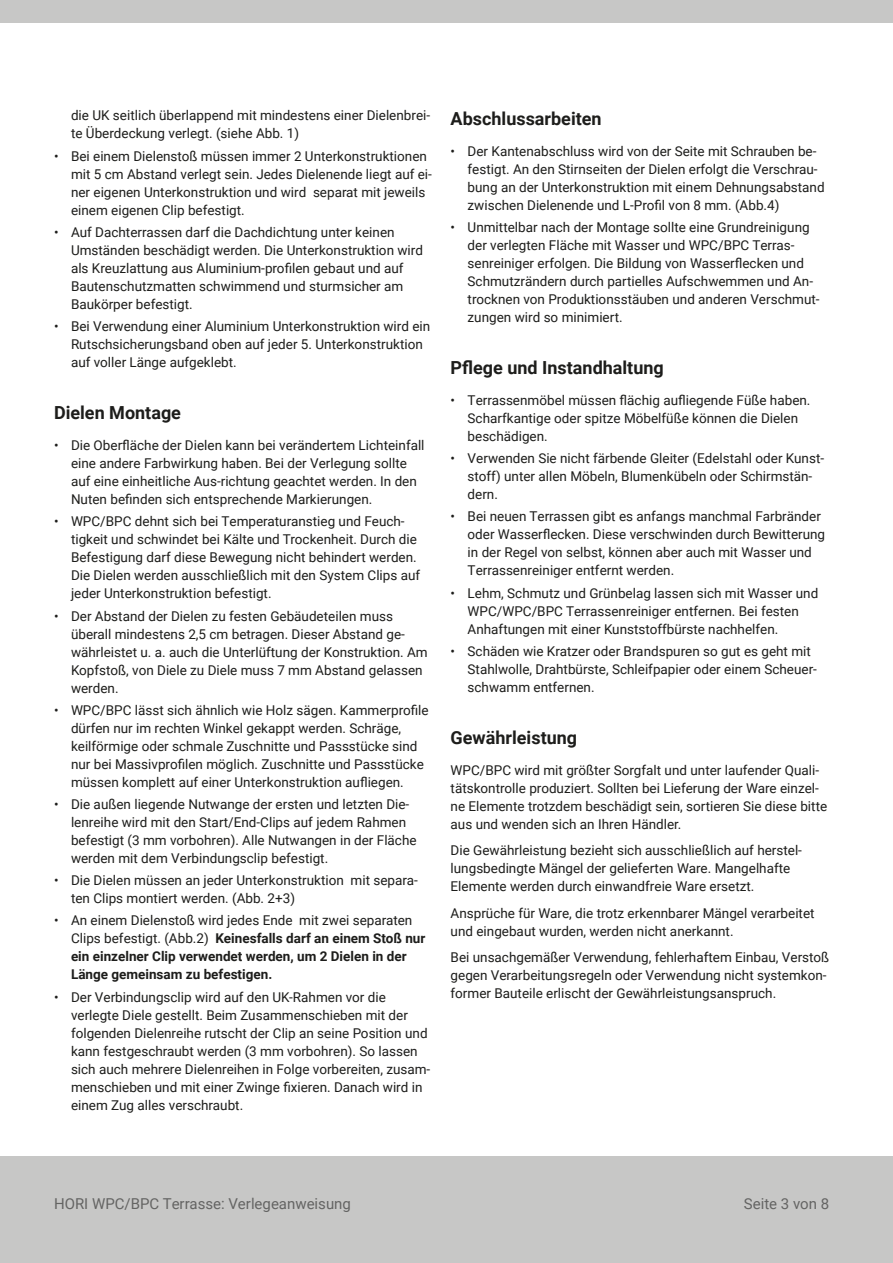
<style>
.page{position:relative;width:893px;height:1263px;background:#fff}
.page>*{position:absolute;margin:0;border:0;box-sizing:border-box;transform-origin:0 0}
.t1{font:700 18px "Roboto";color:#1d1d1b}
.t2{font:15px "Roboto";color:#646463}
.t3{font:13.5px/18px "Roboto";color:#1d1d1b}
.t4{font:700 13.5px/18px "Roboto";color:#1d1d1b}
.s1{font-weight:400}
</style>
<div class="page">
<div style="left:0;top:0;width:893px;height:23px;background:#c7c7c6"></div>
<div style="left:0;top:1157px;width:893px;height:106px;background:#c7c7c6"></div>
<p class="t3" style="left:71px;top:106px;width:361px">die UK seitlich überlappend mit mindestens einer Dielenbrei&shy;te Überdeckung verlegt. (siehe Abb. 1)</p>
<p class="t3" style="left:71px;top:146px;width:362px;text-indent:-17px">• Bei einem Dielenstoß müssen immer 2 Unterkonstruktionen mit 5 cm Abstand verlegt sein. Jedes Dielenende liegt auf ei&shy;ner eigenen Unterkonstruktion und wird separat mit jeweils einem eigenen Clip befestigt.</p>
<p class="t3" style="left:71px;top:223px;width:354px;text-indent:-17px">• Auf Dachterrassen darf die Dachdichtung unter keinen Umständen beschädigt werden. Die Unterkonstruktion wird als Kreuzlattung aus Aluminium-profilen gebaut und auf Bautenschutzmatten schwimmend und sturmsicher am Baukörper befestigt.</p>
<p class="t3" style="left:71px;top:317px;width:361px;text-indent:-17px">• Bei Verwendung einer Aluminium Unterkonstruktion wird ein<br>Rutschsicherungsband oben auf jeder 5. Unterkonstruktion auf voller Länge aufgeklebt.</p>
<h1 class="t1" style="left:54px;top:400px;width:129px">Dielen Montage</h1>
<p class="t3" style="left:71px;top:436px;width:355px;text-indent:-17px">• Die Oberfläche der Dielen kann bei verändertem Lichteinfall eine andere Farbwirkung haben. Bei der Verlegung sollte auf eine einheitliche Aus-richtung geachtet werden. In den Nuten befinden sich entsprechende Markierungen.</p>
<p class="t3" style="left:71px;top:512px;width:351px;text-indent:-17px">• WPC/BPC dehnt sich bei Temperaturanstieg und Feuch&shy;tigkeit und schwindet bei Kälte und Trockenheit. Durch die Befestigung darf diese Bewegung nicht behindert werden.<br>Die Dielen werden ausschließlich mit den System Clips auf jeder Unterkonstruktion befestigt.</p>
<p class="t3" style="left:71px;top:606px;width:358px;text-indent:-17px">• Der Abstand der Dielen zu festen Gebäudeteilen muss überall mindestens 2,5 cm betragen. Dieser Abstand ge&shy;währleistet u. a. auch die Unterlüftung der Konstruktion. Am Kopfstoß, von Diele zu Diele muss 7 mm Abstand gelassen werden.</p>
<p class="t3" style="left:71px;top:700px;width:359px;text-indent:-17px">• WPC/BPC lässt sich ähnlich wie Holz sägen. Kammerprofile dürfen nur im rechten Winkel gekappt werden. Schräge, keilförmige oder schmale Zuschnitte und Passstücke sind nur bei Massivprofilen möglich. Zuschnitte und Passstücke müssen komplett auf einer Unterkonstruktion aufliegen.</p>
<p class="t3" style="left:71px;top:795px;width:347px;text-indent:-17px">• Die außen liegende Nutwange der ersten und letzten Die&shy;lenreihe wird mit den Start/End-Clips auf jedem Rahmen befestigt (3 mm vorbohren). Alle Nutwangen in der Fläche werden mit dem Verbindungsclip befestigt.</p>
<p class="t3" style="left:71px;top:871px;width:348px;text-indent:-17px">• Die Dielen müssen an jeder Unterkonstruktion mit separa&shy;ten Clips montiert werden. (Abb. 2+3)</p>
<p class="t4" style="left:71px;top:911px;width:356px;text-indent:-17px"><span class="s1">• An einem Dielenstoß wird jedes Ende mit zwei separaten Clips befestigt. (Abb.2)</span> Keinesfalls darf an einem Stoß nur ein einzelner Clip verwendet werden, um 2 Dielen in der Länge gemeinsam zu befestigen.</p>
<p class="t3" style="left:71px;top:987px;width:361px;text-indent:-17px">• Der Verbindungsclip wird auf den UK-Rahmen vor die verlegte Diele gestellt. Beim Zusammenschieben mit der folgenden Dielenreihe rutscht der Clip an seine Position und kann festgeschraubt werden (3 mm vorbohren). So lassen sich auch mehrere Dielenreihen in Folge vorbereiten, zusam&shy;menschieben und mit einer Zwinge fixieren. Danach wird in einem Zug alles verschraubt.</p>
<h1 class="t1" style="left:451px;top:106px;width:153px">Abschlussarbeiten</h1>
<p class="t3" style="left:468px;top:142px;width:359px;text-indent:-17px">• Der Kantenabschluss wird von der Seite mit Schrauben be&shy;festigt. An den Stirnseiten der Dielen erfolgt die Verschrau&shy;bung an der Unterkonstruktion mit einem Dehnungsabstand zwischen Dielenende und L-Profil von 8 mm. (Abb.4)</p>
<p class="t3" style="left:468px;top:218px;width:353px;text-indent:-17px">• Unmittelbar nach der Montage sollte eine Grundreinigung der verlegten Fläche mit Wasser und WPC/BPC Terras&shy;senreiniger erfolgen. Die Bildung von Wasserflecken und Schmutzrändern durch partielles Aufschwemmen und An&shy;trocknen von Produktionsstäuben und anderen Verschmut&shy;zungen wird so minimiert.</p>
<h1 class="t1" style="left:451px;top:355px;width:215px">Pflege und Instandhaltung</h1>
<p class="t3" style="left:468px;top:391px;width:344px;text-indent:-17px">• Terrassenmöbel müssen flächig aufliegende Füße haben.<br>Scharfkantige oder spitze Möbelfüße können die Dielen beschädigen.</p>
<p class="t3" style="left:468px;top:449px;width:358px;text-indent:-17px">• Verwenden Sie nicht färbende Gleiter (Edelstahl oder Kunst&shy;stoff) unter allen Möbeln, Blumenkübeln oder Schirmstän&shy;dern.</p>
<p class="t3" style="left:468px;top:507px;width:359px;text-indent:-17px">• Bei neuen Terrassen gibt es anfangs manchmal Farbränder oder Wasserflecken. Diese verschwinden durch Bewitterung in der Regel von selbst, können aber auch mit Wasser und Terrassenreiniger entfernt werden.</p>
<p class="t3" style="left:468px;top:583px;width:352px;text-indent:-17px">• Lehm, Schmutz und Grünbelag lassen sich mit Wasser und<br>WPC/WPC/BPC Terrassenreiniger entfernen. Bei festen<br>Anhaftungen mit einer Kunststoffbürste nachhelfen.</p>
<p class="t3" style="left:468px;top:642px;width:351px;text-indent:-17px">• Schäden wie Kratzer oder Brandspuren so gut es geht mit<br>Stahlwolle, Drahtbürste, Schleifpapier oder einem Scheuer&shy;schwamm entfernen.</p>
<h1 class="t1" style="left:451px;top:725px;width:128px">Gewährleistung</h1>
<p class="t3" style="left:451px;top:760px;width:378px">WPC/BPC wird mit größter Sorgfalt und unter laufender Quali&shy;tätskontrolle produziert. Sollten bei Lieferung der Ware einzel&shy;ne Elemente trotzdem beschädigt sein, sortieren Sie diese bitte aus und wenden sich an Ihren Händler.</p>
<p class="t3" style="left:451px;top:841px;width:353px">Die Gewährleistung bezieht sich ausschließlich auf herstel&shy;lungsbedingte Mängel der gelieferten Ware. Mangelhafte<br>Elemente werden durch einwandfreie Ware ersetzt.</p>
<p class="t3" style="left:451px;top:903px;width:366px">Ansprüche für Ware, die trotz erkennbarer Mängel verarbeitet und eingebaut wurden, werden nicht anerkannt.</p>
<p class="t3" style="left:451px;top:948px;width:380px">Bei unsachgemäßer Verwendung, fehlerhaftem Einbau, Verstoß gegen Verarbeitungsregeln oder Verwendung nicht systemkon&shy;former Bauteile erlischt der Gewährleistungsanspruch.</p>
<p class="t2" style="left:54px;top:1193px;width:298px">HORI WPC/BPC Terrasse: Verlegeanweisung</p>
<p class="t2" style="left:744px;top:1193px;width:87px">Seite 3 von 8</p>
</div>
